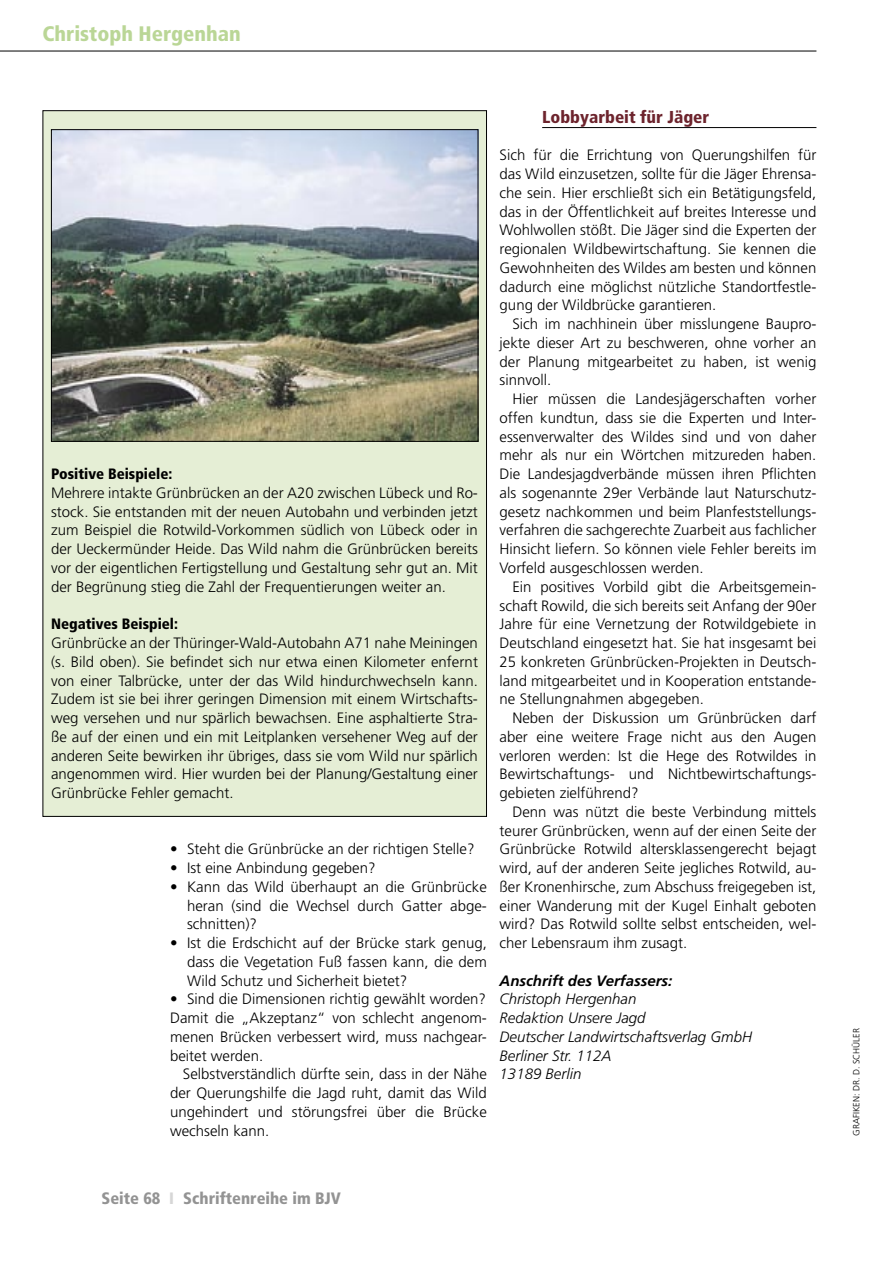
<style>
.page{position:relative;width:893px;height:1263px;background:#fff}
.page>*{position:absolute;margin:0;border:0;box-sizing:border-box;transform-origin:0 0}
.t1{font:900 condensed 21px "Frutiger";color:#bad696}
.Zwiti{font:900 condensed 17.25px "Frutiger";color:#6d242d}
.t2{font:900 condensed 16.5px "Frutiger";color:#939393}
.Fließtext{font:300 15px/18.8px "Frutiger";color:#000;text-align:justify}
.Fließtext_o__Einzug{font:300 15px/18.8px "Frutiger";color:#000;text-align:justify}
.Fließtext_Aufzählung{font:300 15px/18.8px "Frutiger";color:#000;text-align:justify}
.Anschrift_schmal{font:italic 300 15px "Frutiger";color:#000}
.Fließtext_o__Einzug-2{font:900 condensed 15px "Frutiger";color:#000}
.Anschrift_Verfasser{font:italic 700 15px "Frutiger";color:#000}
.Bildnachweis{font:300 9px "Frutiger";color:#000}
.s1{color:#d6d6d6}
</style>
<div class="page">
<hr style="left:0;top:51px;width:816px;height:1px;background:#000">
<hr style="left:542px;top:127px;width:274px;height:1px;background:#000">
<div style="left:43px;top:111px;width:443px;height:705px;background:#e5eed5"></div>
<img style="left:53px;top:131px;width:423px;height:309px">
<div style="left:51px;top:129px;width:427px;height:313px;border:1px solid #000"></div>
<h1 class="t1" style="left:43px;top:21px;width:200px">Christoph Hergenhan</h1>
<p class="Fließtext_o__Einzug-2" style="left:51px;top:465px;width:123px">Positive Beispiele:</p>
<p class="Fließtext_o__Einzug" style="left:51px;top:483px;width:428px">Mehrere intakte Grünbrücken an der A20 zwischen Lübeck und Ro&shy;stock. Sie entstanden mit der neuen Autobahn und verbinden jetzt zum Beispiel die Rotwild-Vorkommen südlich von Lübeck oder in der Ueckermünder Heide. Das Wild nahm die Grünbrücken bereits vor der eigentlichen Fertigstellung und Gestaltung sehr gut an. Mit der Begrünung stieg die Zahl der Frequentierungen weiter an.</p>
<p class="Fließtext_o__Einzug-2" style="left:51px;top:615px;width:128px">Negatives Beispiel:</p>
<p class="Fließtext_o__Einzug" style="left:51px;top:633px;width:428px">Grünbrücke an der Thüringer-Wald-Autobahn A71 nahe Meiningen (s. Bild oben). Sie befindet sich nur etwa einen Kilometer enfernt von einer Talbrücke, unter der das Wild hindurchwechseln kann.<br>Zudem ist sie bei ihrer geringen Dimension mit einem Wirtschafts&shy;weg versehen und nur spärlich bewachsen. Eine asphaltierte Stra&shy;ße auf der einen und ein mit Leitplanken versehener Weg auf der anderen Seite bewirken ihr übriges, dass sie vom Wild nur spärlich angenommen wird. Hier wurden bei der Planung/Gestaltung einer Grünbrücke Fehler gemacht.</p>
<p class="Fließtext_Aufzählung" style="left:170px;top:840px;width:306px">• Steht die Grünbrücke an der richtigen Stelle?</p>
<p class="Fließtext_Aufzählung" style="left:170px;top:858px;width:207px">• Ist eine Anbindung gegeben?</p>
<p class="Fließtext_Aufzählung" style="left:187px;top:877px;width:301px;text-indent:-17px">• Kann das Wild überhaupt an die Grünbrücke heran (sind die Wechsel durch Gatter abge&shy;schnitten)?</p>
<p class="Fließtext_Aufzählung" style="left:187px;top:933px;width:301px;text-indent:-17px">• Ist die Erdschicht auf der Brücke stark genug, dass die Vegetation Fuß fassen kann, die dem Wild Schutz und Sicherheit bietet?</p>
<p class="Fließtext_Aufzählung" style="left:170px;top:990px;width:317px">• Sind die Dimensionen richtig gewählt worden?</p>
<p class="Fließtext_o__Einzug" style="left:170px;top:1008px;width:318px">Damit die „Akzeptanz“ von schlecht angenom&shy;menen Brücken verbessert wird, muss nachgear&shy;beitet werden.</p>
<p class="Fließtext" style="left:170px;top:1065px;width:318px;text-indent:13px">Selbstverständlich dürfte sein, dass in der Nähe der Querungshilfe die Jagd ruht, damit das Wild ungehindert und störungsfrei über die Brücke wechseln kann.</p>
<p class="Zwiti" style="left:542px;top:107px;width:169px">Lobbyarbeit für Jäger</p>
<p class="Fließtext_o__Einzug" style="left:500px;top:146px;width:318px">Sich für die Errichtung von Querungshilfen für das Wild einzusetzen, sollte für die Jäger Ehrensa&shy;che sein. Hier erschließt sich ein Betätigungsfeld, das in der Öffentlichkeit auf breites Interesse und Wohlwollen stößt. Die Jäger sind die Experten der regionalen Wildbewirtschaftung. Sie kennen die Gewohnheiten des Wildes am besten und können dadurch eine möglichst nützliche Standortfestle&shy;gung der Wildbrücke garantieren.</p>
<p class="Fließtext" style="left:500px;top:315px;width:318px;text-indent:13px">Sich im nachhinein über misslungene Baupro&shy;jekte dieser Art zu beschweren, ohne vorher an der Planung mitgearbeitet zu haben, ist wenig sinnvoll.</p>
<p class="Fließtext" style="left:500px;top:390px;width:318px;text-indent:13px">Hier müssen die Landesjägerschaften vorher offen kundtun, dass sie die Experten und Inter&shy;essenverwalter des Wildes sind und von daher mehr als nur ein Wörtchen mitzureden haben.<br>Die Landesjagdverbände müssen ihren Pflichten als sogenannte 29er Verbände laut Naturschutz&shy;gesetz nachkommen und beim Planfeststellungs&shy;verfahren die sachgerechte Zuarbeit aus fachlicher Hinsicht liefern. So können viele Fehler bereits im Vorfeld ausgeschlossen werden.</p>
<p class="Fließtext" style="left:500px;top:577px;width:318px;text-indent:13px">Ein positives Vorbild gibt die Arbeitsgemein&shy;schaft Rowild, die sich bereits seit Anfang der 90er Jahre für eine Vernetzung der Rotwildgebiete in Deutschland eingesetzt hat. Sie hat insgesamt bei 25 konkreten Grünbrücken-Projekten in Deutsch&shy;land mitgearbeitet und in Kooperation entstande&shy;ne Stellungnahmen abgegeben.</p>
<p class="Fließtext" style="left:500px;top:708px;width:318px;text-indent:13px">Neben der Diskussion um Grünbrücken darf aber eine weitere Frage nicht aus den Augen verloren werden: Ist die Hege des Rotwildes in Bewirtschaftungs- und Nichtbewirtschaftungs&shy;gebieten zielführend?</p>
<p class="Fließtext" style="left:500px;top:802px;width:318px;text-indent:13px">Denn was nützt die beste Verbindung mittels teurer Grünbrücken, wenn auf der einen Seite der Grünbrücke Rotwild altersklassengerecht bejagt wird, auf der anderen Seite jegliches Rotwild, au&shy;ßer Kronenhirsche, zum Abschuss freigegeben ist, einer Wanderung mit der Kugel Einhalt geboten wird? Das Rotwild sollte selbst entscheiden, wel&shy;cher Lebensraum ihm zusagt.</p>
<p class="Anschrift_Verfasser" style="left:500px;top:971px;width:174px">Anschrift des Verfassers:</p>
<p class="Anschrift_schmal" style="left:500px;top:990px;width:138px">Christoph Hergenhan</p>
<p class="Anschrift_schmal" style="left:500px;top:1009px;width:147px">Redaktion Unsere Jagd</p>
<p class="Anschrift_schmal" style="left:500px;top:1028px;width:254px">Deutscher Landwirtschaftsverlag GmbH</p>
<p class="Anschrift_schmal" style="left:500px;top:1047px;width:113px">Berliner Str. 112A</p>
<p class="Anschrift_schmal" style="left:500px;top:1065px;width:83px">13189 Berlin</p>
<p class="t2" style="left:101px;top:1188px;width:241px">Seite 68 <span class="s1">I</span> Schriftenreihe im BJV</p>
<p class="Bildnachweis" style="left:851px;top:1135px;width:109px;rotate:-90deg">GRAFIKEN: DR. D. SCHÜLER</p>
</div>
